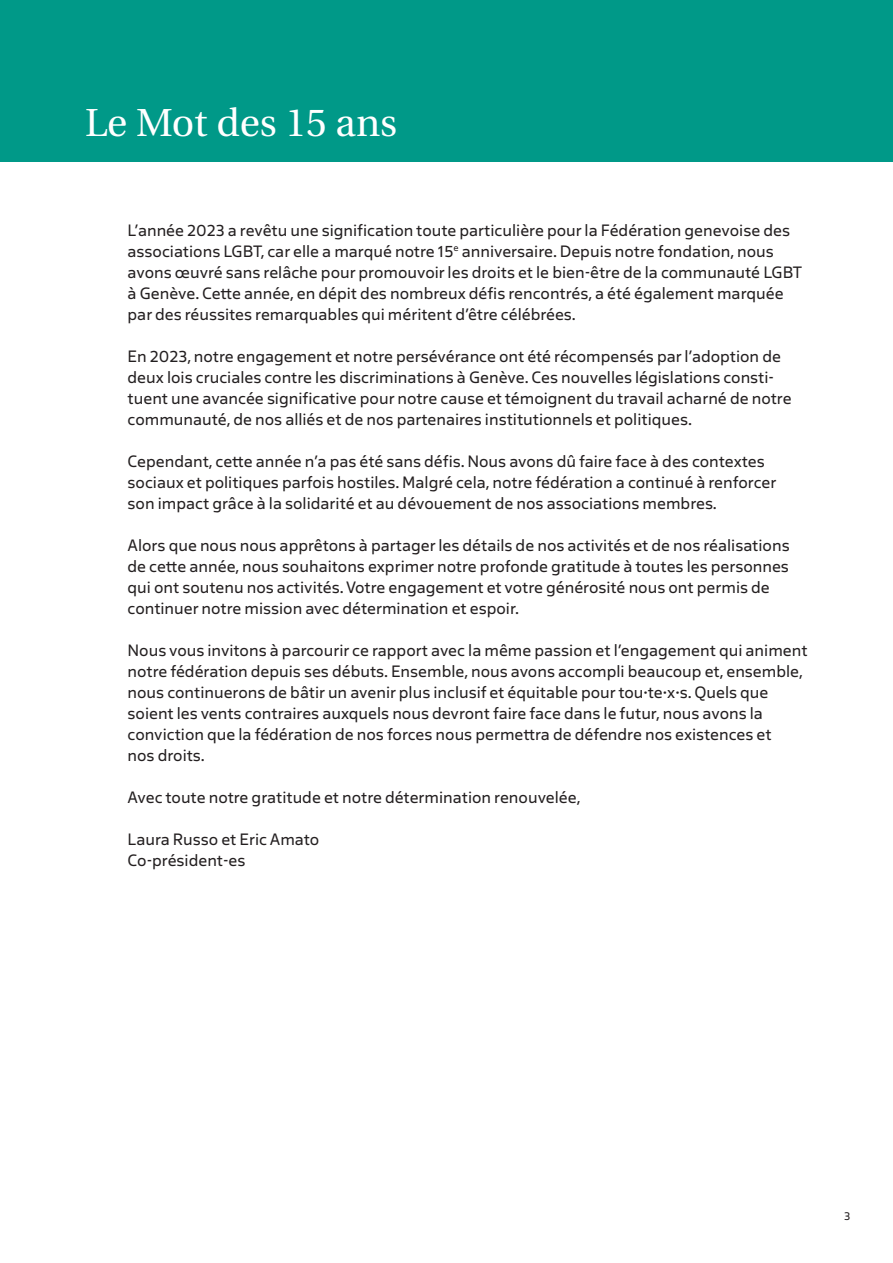
<style>
.page{position:relative;width:893px;height:1263px;background:#fff}
.page>*{position:absolute;margin:0;border:0;box-sizing:border-box;transform-origin:0 0}
.t1{font:39px "Heuristica";color:#fff}
.t2{font:17.25px/21px "Salis MVB";color:#231f20}
.t3{font:12px "Salis MVB";color:#231f20}
</style>
<div class="page">
<div style="left:0;top:0;width:893px;height:162px;background:#098"></div>
<h1 class="t1" style="left:85px;top:92px;width:314px">Le Mot des 15 ans</h1>
<p class="t2" style="left:128px;top:218px;width:676px">L’année 2023 a revêtu une signification toute particulière pour la Fédération genevoise des associations LGBT, car elle a marqué notre 15<sup>e</sup> anniversaire. Depuis notre fondation, nous avons œuvré sans relâche pour promouvoir les droits et le bien-être de la communauté LGBT à Genève. Cette année, en dépit des nombreux défis rencontrés, a été également marquée par des réussites remarquables qui méritent d’être célébrées.</p>
<p class="t2" style="left:128px;top:344px;width:665px">En 2023, notre engagement et notre persévérance ont été récompensés par l’adoption de deux lois cruciales contre les discriminations à Genève. Ces nouvelles législations consti&shy;tuent une avancée significative pour notre cause et témoignent du travail acharné de notre communauté, de nos alliés et de nos partenaires institutionnels et politiques.</p>
<p class="t2" style="left:128px;top:449px;width:650px">Cependant, cette année n’a pas été sans défis. Nous avons dû faire face à des contextes sociaux et politiques parfois hostiles. Malgré cela, notre fédération a continué à renforcer son impact grâce à la solidarité et au dévouement de nos associations membres.</p>
<p class="t2" style="left:128px;top:533px;width:664px">Alors que nous nous apprêtons à partager les détails de nos activités et de nos réalisations de cette année, nous souhaitons exprimer notre profonde gratitude à toutes les personnes qui ont soutenu nos activités. Votre engagement et votre générosité nous ont permis de continuer notre mission avec détermination et espoir.</p>
<p class="t2" style="left:128px;top:638px;width:681px">Nous vous invitons à parcourir ce rapport avec la même passion et l’engagement qui animent notre fédération depuis ses débuts. Ensemble, nous avons accompli beaucoup et, ensemble, nous continuerons de bâtir un avenir plus inclusif et équitable pour tou·te·x·s. Quels que soient les vents contraires auxquels nous devront faire face dans le futur, nous avons la conviction que la fédération de nos forces nous permettra de défendre nos existences et<br>nos droits.</p>
<p class="t2" style="left:128px;top:785px;width:455px">Avec toute notre gratitude et notre détermination renouvelée,</p>
<p class="t2" style="left:128px;top:827px;width:193px">Laura Russo et Eric Amato<br>Co-président-es</p>
<p class="t3" style="left:844px;top:1208px;width:8px">3</p>
</div>
